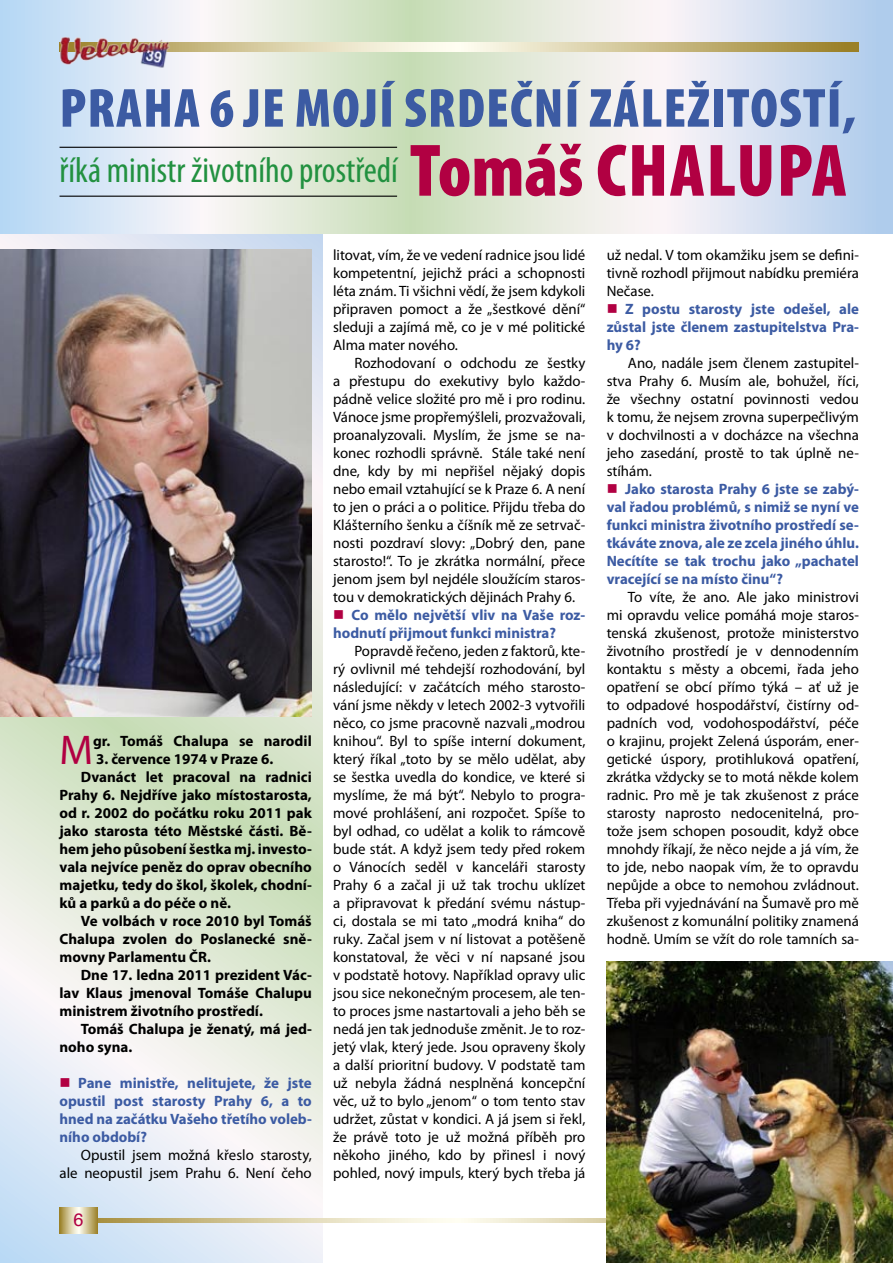
<style>
.page{position:relative;width:893px;height:1263px;background:#fff}
.page>*{position:absolute;margin:0;border:0;box-sizing:border-box;transform-origin:0 0}
.Normln{font:900 condensed 55.5px "Myriad Pro";letter-spacing:.02em;color:#3c5ba3}
.Normln-2{font:41.7px "Myriad Pro";color:#b10042}
.Normln-3{font:condensed 36px "Myriad Pro";color:#229140}
.t1{font:18px "Helvetica CE";color:#b10042}
.Normln-4{font:15px/18px "Myriad Pro";color:#000;text-align:justify}
.Normln-5{font:700 15px/18px "Myriad Pro";color:#000;text-align:justify}
.Normln-6{font:700 15px/18px "Myriad Pro";color:#3c5ba3;text-align:justify}
.s1{font-weight:900;font-size:75px;color:#b10042}
.s2{color:#b10042}
</style>
<div class="page">
<svg style="left:0;top:234px;width:322px;height:1029px"></svg>
<svg style="left:98px;top:1218px;width:509px;height:4px;background:#ded5b0"></svg>
<svg style="left:60px;top:1207px;width:38px;height:26px"></svg>
<svg style="left:0;top:0;width:893px;height:234px"></svg>
<svg style="left:173px;top:43px;width:686px;height:8px;background:#d4c99d"></svg>
<img style="left:57px;top:35px;width:116px;height:34px">
<hr style="left:60px;top:147px;width:337px;height:1px;background:#000">
<hr style="left:60px;top:196px;width:337px;height:1px;background:#000">
<img style="left:0;top:249px;width:312px;height:467px">
<img style="left:607px;top:962px;width:286px;height:301px">
<p class="Normln" style="left:60px;top:73px;width:798px">PRAHA 6 JE MOJÍ SRDEČNÍ ZÁLEŽITOSTÍ,</p>
<p class="Normln-3" style="left:60px;top:149px;width:789px">říká ministr životního prostředí <span class="s1">Tomáš CHALUPA</span></p>
<p class="Normln-2" style="left:60px;top:727px;width:35px">M</p>
<p class="Normln-5" style="left:93px;top:732px;width:220px">gr. Tomáš Chalupa se narodil</p>
<p class="Normln-5" style="left:96px;top:750px;width:179px">3. července 1974 v Praze 6.</p>
<p class="Normln-5" style="left:60px;top:768px;width:254px;text-indent:21px">Dvanáct let pracoval na radnici Prahy 6. Nejdříve jako místostarosta, od r. 2002 do počátku roku 2011 pak jako starosta této Městské části. Bě&shy;hem jeho působení šestka mj. investo&shy;vala nejvíce peněz do oprav obecního majetku, tedy do škol, školek, chodní&shy;ků a parků a do péče o ně.</p>
<p class="Normln-5" style="left:60px;top:912px;width:254px;text-indent:21px">Ve volbách v roce 2010 byl Tomáš Chalupa zvolen do Poslanecké sně&shy;movny Parlamentu ČR.</p>
<p class="Normln-5" style="left:60px;top:966px;width:254px;text-indent:21px">Dne 17. ledna 2011 prezident Vác&shy;lav Klaus jmenoval Tomáše Chalupu ministrem životního prostředí.</p>
<p class="Normln-5" style="left:60px;top:1020px;width:254px;text-indent:21px">Tomáš Chalupa je ženatý, má jed&shy;noho syna.</p>
<p class="Normln-6" style="left:60px;top:1074px;width:254px"><span class="s2">■</span> Pane ministře, nelitujete, že jste opustil post starosty Prahy 6, a to hned na začátku Vašeho třetího voleb&shy;ního období?</p>
<p class="Normln-4" style="left:60px;top:1146px;width:254px;text-align:right">Opustil jsem možná křeslo starosty, ale neopustil jsem Prahu 6. Není čeho</p>
<p class="t1" style="left:74px;top:1207px;width:12px">6</p>
<p class="Normln-4" style="left:333px;top:246px;width:254px">litovat, vím, že ve vedení radnice jsou lidé kompetentní, jejichž práci a schopnosti léta znám. Ti všichni vědí, že jsem kdykoli připraven pomoct a že „šestkové dění“ sleduji a zajímá mě, co je v mé politické Alma mater nového.</p>
<p class="Normln-4" style="left:333px;top:354px;width:254px;text-indent:21px">Rozhodovaní o odchodu ze šestky a přestupu do exekutivy bylo každo&shy;pádně velice složité pro mě i pro rodinu.<br>Vánoce jsme propřemýšleli, prozvažovali, proanalyzovali. Myslím, že jsme se na&shy;konec rozhodli správně. Stále také není dne, kdy by mi nepřišel nějaký dopis nebo email vztahující se k Praze 6. A není to jen o práci a o politice. Přijdu třeba do Klášterního šenku a číšník mě ze setrvač&shy;nosti pozdraví slovy: „Dobrý den, pane starosto!“. To je zkrátka normální, přece jenom jsem byl nejdéle sloužícím staros&shy;tou v demokratických dějinách Prahy 6.</p>
<p class="Normln-6" style="left:333px;top:606px;width:254px"><span class="s2">■</span> Co mělo největší vliv na Vaše roz&shy;hodnutí přijmout funkci ministra?</p>
<p class="Normln-4" style="left:333px;top:642px;width:254px;text-indent:21px">Popravdě řečeno, jeden z faktorů, kte&shy;rý ovlivnil mé tehdejší rozhodování, byl následující: v začátcích mého starosto&shy;vání jsme někdy v letech 2002-3 vytvořili něco, co jsme pracovně nazvali „modrou knihou“. Byl to spíše interní dokument, který říkal „toto by se mělo udělat, aby se šestka uvedla do kondice, ve které si myslíme, že má být“. Nebylo to progra&shy;mové prohlášení, ani rozpočet. Spíše to byl odhad, co udělat a kolik to rámcově bude stát. A když jsem tedy před rokem o Vánocích seděl v kanceláři starosty Prahy 6 a začal ji už tak trochu uklízet a připravovat k předání svému nástup&shy;ci, dostala se mi tato „modrá kniha“ do ruky. Začal jsem v ní listovat a potěšeně konstatoval, že věci v ní napsané jsou v podstatě hotovy. Například opravy ulic jsou sice nekonečným procesem, ale ten&shy;to proces jsme nastartovali a jeho běh se nedá jen tak jednoduše změnit. Je to roz&shy;jetý vlak, který jede. Jsou opraveny školy a další prioritní budovy. V podstatě tam už nebyla žádná nesplněná koncepční věc, už to bylo „jenom“ o tom tento stav udržet, zůstat v kondici. A já jsem si řekl, že právě toto je už možná příběh pro někoho jiného, kdo by přinesl i nový pohled, nový impuls, který bych třeba já</p>
<p class="Normln-4" style="left:607px;top:246px;width:254px">už nedal. V tom okamžiku jsem se defini&shy;tivně rozhodl přijmout nabídku premiéra Nečase.</p>
<p class="Normln-6" style="left:607px;top:300px;width:254px"><span class="s2">■</span> Z postu starosty jste odešel, ale zůstal jste členem zastupitelstva Pra&shy;hy 6?</p>
<p class="Normln-4" style="left:607px;top:354px;width:254px;text-indent:21px">Ano, nadále jsem členem zastupitel&shy;stva Prahy 6. Musím ale, bohužel, říci, že všechny ostatní povinnosti vedou k tomu, že nejsem zrovna superpečlivým v dochvilnosti a v docházce na všechna jeho zasedání, prostě to tak úplně ne&shy;stíhám.</p>
<p class="Normln-6" style="left:607px;top:480px;width:254px"><span class="s2">■</span> Jako starosta Prahy 6 jste se zabý&shy;val řadou problémů, s nimiž se nyní ve funkci ministra životního prostředí se&shy;tkáváte znova, ale ze zcela jiného úhlu.<br>Necítíte se tak trochu jako „pachatel vracející se na místo činu“?</p>
<p class="Normln-4" style="left:607px;top:588px;width:254px;text-indent:21px">To víte, že ano. Ale jako ministrovi mi opravdu velice pomáhá moje staros&shy;tenská zkušenost, protože ministerstvo životního prostředí je v dennodenním kontaktu s městy a obcemi, řada jeho opatření se obcí přímo týká – ať už je to odpadové hospodářství, čistírny od&shy;padních vod, vodohospodářství, péče o krajinu, projekt Zelená úsporám, ener&shy;getické úspory, protihluková opatření, zkrátka vždycky se to motá někde kolem radnic. Pro mě je tak zkušenost z práce starosty naprosto nedocenitelná, pro&shy;tože jsem schopen posoudit, když obce mnohdy říkají, že něco nejde a já vím, že to jde, nebo naopak vím, že to opravdu nepůjde a obce to nemohou zvládnout.<br>Třeba při vyjednávání na Šumavě pro mě zkušenost z komunální politiky znamená hodně. Umím se vžít do role tamních sa-</p>
</div>
